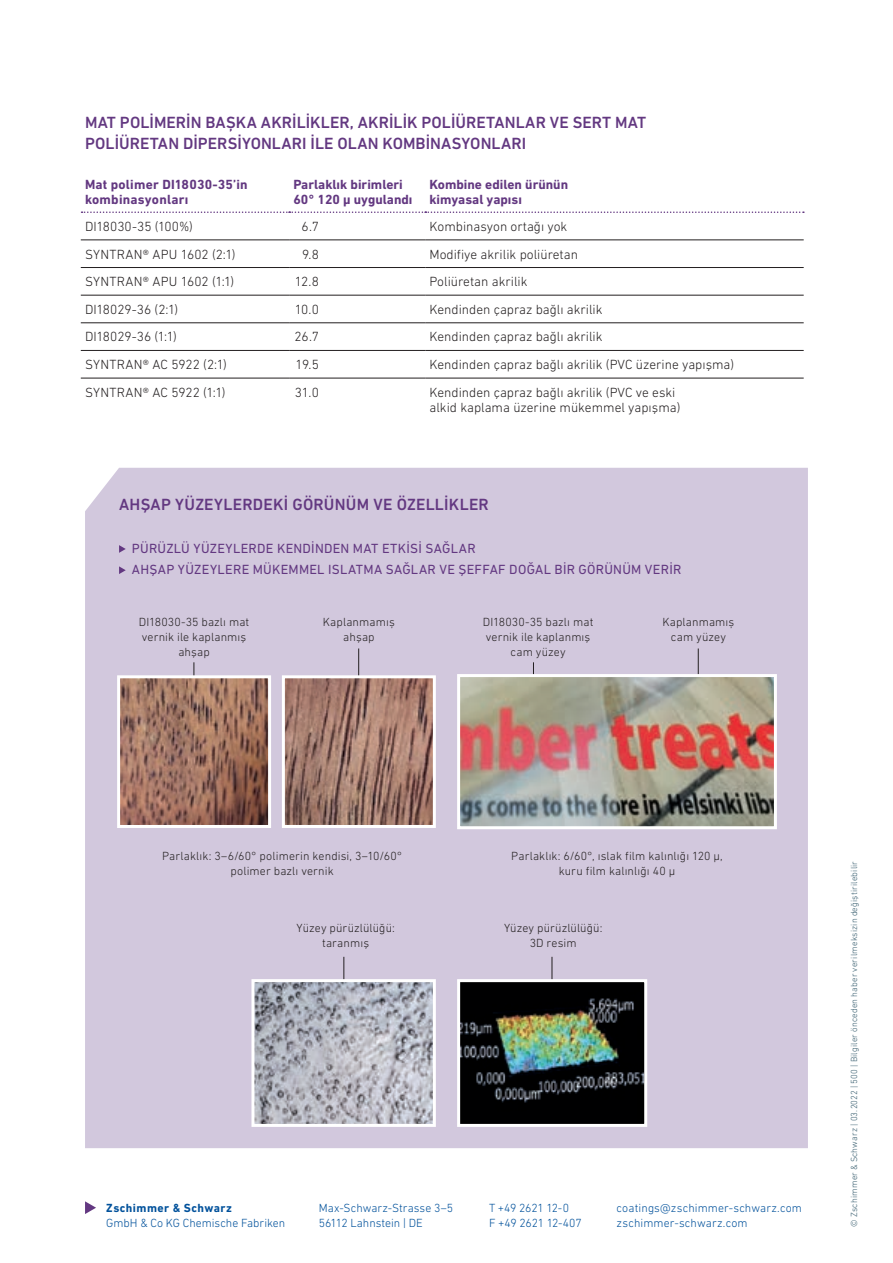
<style>
.page{position:relative;width:893px;height:1263px;background:#fff}
.page>*{position:absolute;margin:0;border:0;box-sizing:border-box;transform-origin:0 0}
.ZS_FLIESSTEXT{font:500 16.5px/21.3px "DIN Next LT Pro";letter-spacing:.01em;color:#633881}
.t1{font:300 13.5px/15px "DIN Next LT Pro";color:#231f20}
.t2{font:700 13.5px/15px "DIN Next LT Pro";color:#633881}
.ZS_FLIESSTEXT-2{font:13.5px "DIN Next LT Pro";letter-spacing:.02em;color:#633881}
.t3{font:300 13.5px "DIN Next LT Pro";letter-spacing:.02em;color:#231f20}
.ZS_FLIESSTEXT-3{font:300 12px/15px "DIN Next LT Pro";letter-spacing:.01em;color:#231f20;text-align:center}
.Einf__Abs{font:300 12px "DIN Next LT Pro";letter-spacing:.005em;color:#01519b}
.Einf__Abs-2{font:700 12px "DIN Next LT Pro";letter-spacing:.035em;color:#01519b}
.Einf__Abs-3{font:300 12px "DIN Next LT Pro";letter-spacing:-.02em;color:#01519b}
.t4{font:300 9px "DIN Next LT Pro";letter-spacing:.02em;color:#375d6e}
</style>
<div class="page">
<div style="left:85px;top:468px;width:723px;height:680px;background:#d2c8dd"></div>
<svg style="left:82px;top:211px;width:722px;height:2px"></svg>
<hr style="left:81px;top:240px;width:208px;height:1px;background:#231f20">
<hr style="left:289px;top:240px;width:136px;height:1px;background:#231f20">
<hr style="left:425px;top:240px;width:379px;height:1px;background:#231f20">
<hr style="left:81px;top:267px;width:208px;height:1px;background:#231f20">
<hr style="left:289px;top:267px;width:136px;height:1px;background:#231f20">
<hr style="left:425px;top:267px;width:379px;height:1px;background:#231f20">
<hr style="left:81px;top:295px;width:208px;height:1px;background:#231f20">
<hr style="left:289px;top:295px;width:136px;height:1px;background:#231f20">
<hr style="left:425px;top:295px;width:379px;height:1px;background:#231f20">
<hr style="left:81px;top:323px;width:208px;height:1px;background:#231f20">
<hr style="left:289px;top:323px;width:136px;height:1px;background:#231f20">
<hr style="left:425px;top:323px;width:379px;height:1px;background:#231f20">
<hr style="left:81px;top:350px;width:208px;height:1px;background:#231f20">
<hr style="left:289px;top:350px;width:136px;height:1px;background:#231f20">
<hr style="left:425px;top:350px;width:379px;height:1px;background:#231f20">
<hr style="left:81px;top:378px;width:208px;height:1px;background:#231f20">
<hr style="left:289px;top:378px;width:136px;height:1px;background:#231f20">
<hr style="left:425px;top:378px;width:379px;height:1px;background:#231f20">
<svg style="left:119px;top:545px;width:7px;height:8px"></svg>
<svg style="left:119px;top:566px;width:7px;height:8px"></svg>
<hr style="left:194px;top:662px;width:1px;height:64px;background:#231f20">
<hr style="left:533px;top:662px;width:1px;height:64px;background:#231f20">
<hr style="left:358px;top:648px;width:1px;height:78px;background:#231f20">
<hr style="left:344px;top:957px;width:1px;height:77px;background:#231f20">
<hr style="left:552px;top:957px;width:1px;height:77px;background:#231f20">
<hr style="left:698px;top:648px;width:1px;height:78px;background:#231f20">
<img style="left:286px;top:679px;width:146px;height:145px">
<div style="left:282px;top:675px;width:154px;height:153px;border:3px solid #fff"></div>
<img style="left:121px;top:679px;width:146px;height:145px">
<div style="left:117px;top:675px;width:154px;height:153px;border:3px solid #fff"></div>
<img style="left:461px;top:678px;width:312px;height:147px">
<div style="left:457px;top:674px;width:320px;height:155px;border:3px solid #fff"></div>
<img style="left:461px;top:983px;width:182px;height:140px">
<div style="left:457px;top:979px;width:190px;height:148px;border:3px solid #fff"></div>
<img style="left:255px;top:983px;width:177px;height:140px">
<div style="left:251px;top:979px;width:185px;height:148px;border:3px solid #fff"></div>
<svg style="left:85px;top:1201px;width:11px;height:13px"></svg>
<p class="ZS_FLIESSTEXT" style="left:85px;top:111px;width:563px">MAT POLİMERİN BAȘKA AKRİLİKLER, AKRİLİK POLİÜRETANLAR VE SERT MAT<br>POLİÜRETAN DİPERSİYONLARI İLE OLAN KOMBİNASYONLARI</p>
<p class="t2" style="left:85px;top:177px;width:164px">Mat polimer DI18030-35’in kombinasyonları</p>
<p class="t2" style="left:293px;top:177px;width:121px">Parlaklık birimleri<br>60° 120 μ uygulandı</p>
<p class="t2" style="left:429px;top:177px;width:140px">Kombine edilen ürünün</p>
<p class="t2" style="left:429px;top:192px;width:94px">kimyasal yapısı</p>
<p class="t1" style="left:85px;top:219px;width:109px">DI18030-35 (100%)</p>
<p class="t1" style="left:302px;top:219px;width:19px">6.7</p>
<p class="t1" style="left:429px;top:219px;width:139px">Kombinasyon ortağı yok</p>
<p class="t3" style="left:85px;top:246px;width:152px">SYNTRAN® APU 1602 (2:1)</p>
<p class="t1" style="left:302px;top:246px;width:18px">9.8</p>
<p class="t1" style="left:429px;top:246px;width:150px">Modifiye akrilik poliüretan</p>
<p class="t3" style="left:85px;top:274px;width:151px">SYNTRAN® APU 1602 (1:1)</p>
<p class="t1" style="left:295px;top:274px;width:26px">12.8</p>
<p class="t1" style="left:429px;top:274px;width:100px">Poliüretan akrilik</p>
<p class="t1" style="left:85px;top:302px;width:95px">DI18029-36 (2:1)</p>
<p class="t1" style="left:295px;top:302px;width:26px">10.0</p>
<p class="t1" style="left:429px;top:302px;width:175px">Kendinden çapraz bağlı akrilik</p>
<p class="t1" style="left:85px;top:329px;width:93px">DI18029-36 (1:1)</p>
<p class="t1" style="left:295px;top:329px;width:26px">26.7</p>
<p class="t1" style="left:429px;top:329px;width:175px">Kendinden çapraz bağlı akrilik</p>
<p class="t1" style="left:85px;top:357px;width:143px">SYNTRAN® AC 5922 (2:1)</p>
<p class="t1" style="left:296px;top:357px;width:25px">19.5</p>
<p class="t1" style="left:429px;top:357px;width:306px">Kendinden çapraz bağlı akrilik (PVC üzerine yapışma)</p>
<p class="t1" style="left:85px;top:384px;width:142px">SYNTRAN® AC 5922 (1:1)</p>
<p class="t1" style="left:295px;top:384px;width:25px">31.0</p>
<p class="t1" style="left:429px;top:384px;width:252px">Kendinden çapraz bağlı akrilik (PVC ve eski alkid kaplama üzerine mükemmel yapışma)</p>
<p class="ZS_FLIESSTEXT" style="left:119px;top:494px;width:371px">AHŞAP YÜZEYLERDEKİ GÖRÜNÜM VE ÖZELLİKLER</p>
<p class="ZS_FLIESSTEXT-2" style="left:132px;top:540px;width:345px">PÜRÜZLÜ YÜZEYLERDE KENDİNDEN MAT ETKİSİ SAĞLAR</p>
<p class="ZS_FLIESSTEXT-2" style="left:132px;top:562px;width:551px">AHŞAP YÜZEYLERE MÜKEMMEL ISLATMA SAĞLAR VE ŞEFFAF DOĞAL BİR GÖRÜNÜM VERİR</p>
<p class="ZS_FLIESSTEXT-3" style="left:139px;top:614px;width:112px">DI18030-35 bazlı mat vernik ile kaplanmış ahşap</p>
<p class="ZS_FLIESSTEXT-3" style="left:323px;top:614px;width:73px">Kaplanmamıș ahşap</p>
<p class="ZS_FLIESSTEXT-3" style="left:483px;top:614px;width:112px">DI18030-35 bazlı mat vernik ile kaplanmış cam yüzey</p>
<p class="ZS_FLIESSTEXT-3" style="left:662px;top:614px;width:73px">Kaplanmamıș cam yüzey</p>
<p class="ZS_FLIESSTEXT-3" style="left:162px;top:848px;width:242px">Parlaklık: 3–6/60° polimerin kendisi, 3–10/60° polimer bazlı vernik</p>
<p class="ZS_FLIESSTEXT-3" style="left:511px;top:848px;width:213px">Parlaklık: 6/60°, ıslak film kalınlığı 120 μ, kuru film kalınlığı 40 μ</p>
<p class="ZS_FLIESSTEXT-3" style="left:297px;top:920px;width:100px">Yüzey pürüzlülüğü: taranmış</p>
<p class="ZS_FLIESSTEXT-3" style="left:504px;top:920px;width:100px">Yüzey pürüzlülüğü:<br>3D resim</p>
<p class="Einf__Abs-2" style="left:106px;top:1201px;width:127px">Zschimmer &amp; Schwarz</p>
<p class="Einf__Abs" style="left:106px;top:1216px;width:181px">GmbH &amp; Co KG Chemische Fabriken</p>
<p class="Einf__Abs" style="left:319px;top:1201px;width:136px">Max-Schwarz-Strasse 3–5</p>
<p class="Einf__Abs" style="left:319px;top:1216px;width:105px">56112 Lahnstein | DE</p>
<p class="Einf__Abs" style="left:489px;top:1201px;width:81px">T +49 2621 12-0</p>
<p class="Einf__Abs-3" style="left:489px;top:1216px;width:94px">F +49 2621 12-407</p>
<p class="Einf__Abs" style="left:617px;top:1201px;width:187px">coatings@zschimmer-schwarz.com</p>
<p class="Einf__Abs" style="left:617px;top:1216px;width:133px">zschimmer-schwarz.com</p>
<p class="t4" style="left:849px;top:1227px;width:367px;rotate:-90deg">© Zschimmer &amp; Schwarz | 03.2022 | 500 | Bilgiler önceden haber verilmeksizin değiştirilebilir</p>
</div>
